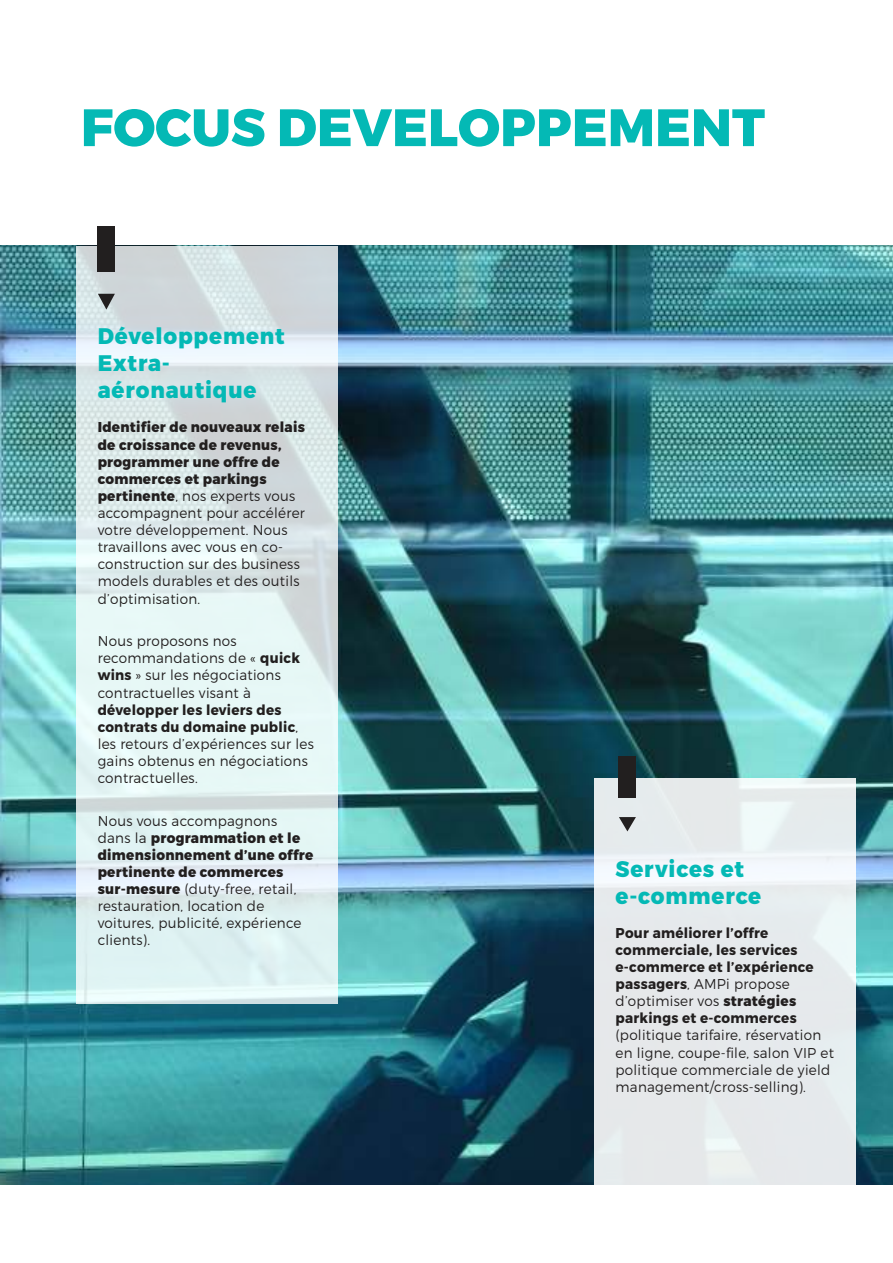
<style>
.page{position:relative;width:893px;height:1263px;background:#fff}
.page>*{position:absolute;margin:0;border:0;box-sizing:border-box;transform-origin:0 0}
.t1{font:800 52.5px "Montserrat";color:#04b9b5}
.t2{font:800 22.5px/27px "Montserrat";letter-spacing:.04em;color:#04b9b5;scale:.95 1}
.t3{font:300 14.25px/17.1px "Montserrat";letter-spacing:.02em;color:#221f1f;scale:.95 1}
.t4{font:700 14.25px/17.1px "Montserrat";letter-spacing:.02em;color:#221f1f;scale:.95 1}
.s1{font-weight:800}
.s2{font-weight:700}
.s3{font-weight:300}
</style>
<div class="page">
<img style="left:0;top:246px;width:892px;height:939px">
<svg style="left:594px;top:778px;width:261px;height:407px;background:#e7ebed"></svg>
<div style="left:619px;top:756px;width:17px;height:41px;background:#221f1f"></div>
<svg style="left:619px;top:817px;width:17px;height:14px"></svg>
<svg style="left:76px;top:246px;width:262px;height:757px;background:#deebed"></svg>
<div style="left:98px;top:226px;width:17px;height:46px;background:#221f1f"></div>
<svg style="left:98px;top:294px;width:17px;height:16px"></svg>
<h1 class="t1" style="left:81px;top:104px;width:686px">FOCUS DEVELOPPEMENT</h1>
<h2 class="t2" style="left:98px;top:325px;width:198px">Développement<br>Extra&shy;aéronautique</h2>
<p class="t3" style="left:98px;top:419px;width:220px"><span class="s1">Identifier de nouveaux relais de croissance de revenus, programmer une offre de commerces et parkings pertinente</span>, nos experts vous accompagnent pour accélérer votre développement. Nous travaillons avec vous en co&shy;construction sur des business models durables et des outils d’optimisation.</p>
<p class="t3" style="left:98px;top:633px;width:215px">Nous proposons nos recommandations de « <span class="s2">quick wins</span> » sur les négociations contractuelles visant à</p>
<p class="t3" style="left:98px;top:702px;width:229px"><span class="s2">développer les leviers des contrats du domaine public</span>, les retours d’expériences sur les gains obtenus en négociations contractuelles.</p>
<p class="t3" style="left:98px;top:813px;width:229px">Nous vous accompagnons dans la <span class="s1">programmation et le dimensionnement d’une offre pertinente de commerces sur-mesure</span> (duty-free, retail, restauration, location de voitures, publicité, expérience clients).</p>
<h2 class="t2" style="left:615px;top:857px;width:155px">Services et e-commerce</h2>
<p class="t4" style="left:615px;top:925px;width:210px">Pour améliorer l’offre commerciale, les services e-commerce et l’expérience passagers<span class="s3">, AMPi propose d’optimiser vos</span> <span class="s1">stratégies </span>parkings et e-commerces</p>
<p class="t3" style="left:615px;top:1027px;width:232px">(politique tarifaire, réservation en ligne, coupe-file, salon VIP et politique commerciale de yield management/cross-selling).</p>
</div>
